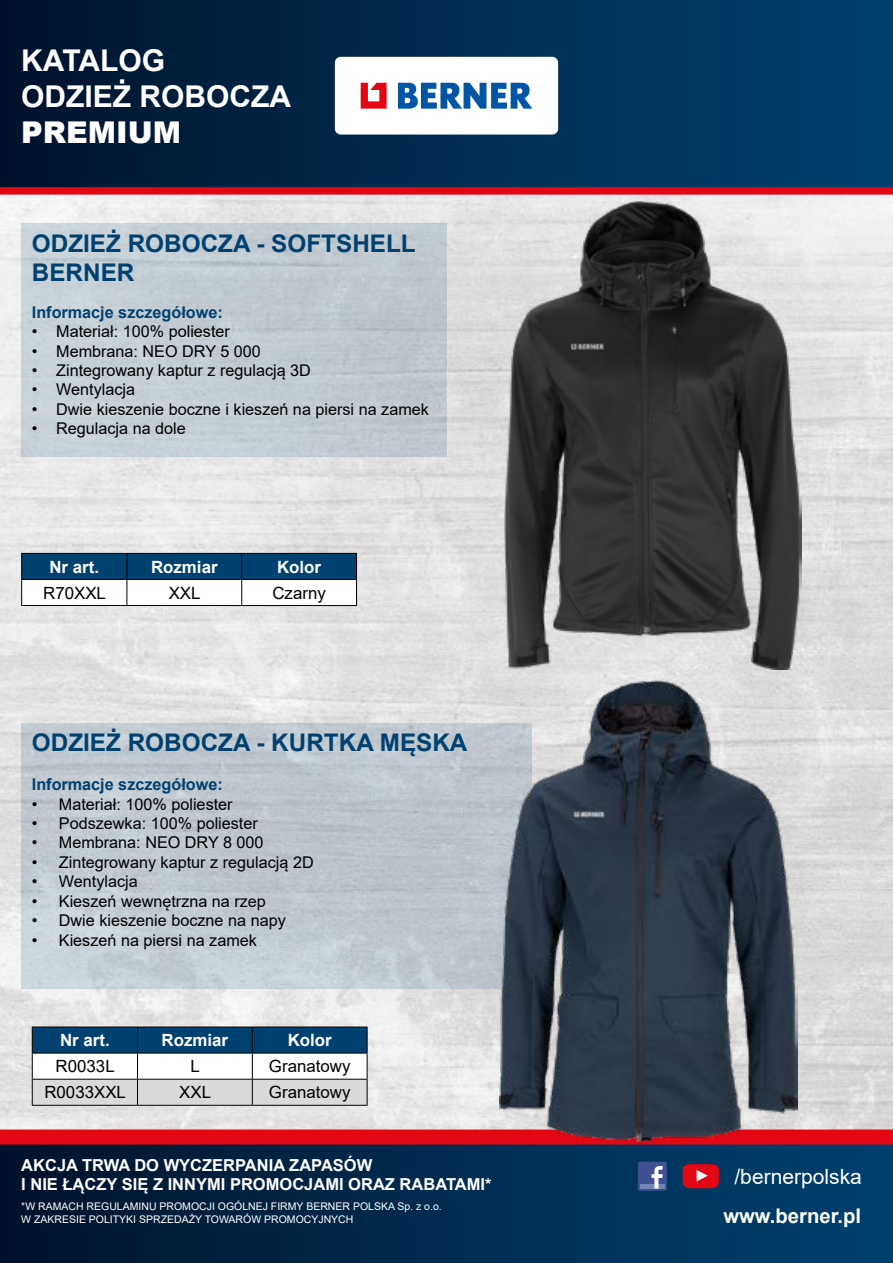
<style>
.page{position:relative;width:893px;height:1263px;background:#fff}
.page>*{position:absolute;margin:0;border:0;box-sizing:border-box;transform-origin:0 0}
.t1{font:700 30px/36px "Arial";color:#fff}
.t2{font:900 30px "Arial";color:#fff}
.t3{font:700 24.3px/29.1px "Arial";color:#004170}
.t4{font:21px "Arial";color:#fff}
.t5{font:700 20.25px "Arial";color:#fff}
.t6{font:16.8px "Arial";color:#000}
.t7{font:700 16.8px "Arial";color:#fff}
.t8{font:700 16.5px/19.8px "Arial";color:#fff}
.t9{font:16.2px "Arial";color:#000}
.t10{font:700 16.2px "Arial";color:#004170}
.t11{font:10.5px/12.6px "Arial";color:#fff}
</style>
<div class="page">
<img style="left:0;top:195px;width:893px;height:934px">
<div style="left:0;top:1135px;width:893px;height:128px;background:linear-gradient(to right,#00132d,#004271)"></div>
<div style="left:638px;top:1162px;width:29px;height:29px;background:#3e5293;border-radius:2px"></div>
<hr style="left:640px;top:1184px;width:25px;height:4px;background:#7187b7">
<svg style="left:652px;top:1166px;width:11px;height:22px"></svg>
<div style="left:683px;top:1164px;width:36px;height:24px;background:#e30613;border-radius:9px"></div>
<svg style="left:697px;top:1170px;width:11px;height:11px"></svg>
<div style="left:0;top:0;width:893px;height:191px;background:linear-gradient(to right,#00142d,#004271)"></div>
<div style="left:335px;top:57px;width:223px;height:78px;background:#fff;border-radius:6px"></div>
<svg style="left:398px;top:83px;width:134px;height:26px"></svg>
<svg style="left:361px;top:83px;width:26px;height:26px"></svg>
<div style="left:0;top:1129px;width:893px;height:15px;background:#e30613"></div>
<div style="left:0;top:187px;width:893px;height:8px;background:#e30613"></div>
<div style="left:21px;top:223px;width:425px;height:234px;background:#c3ccd3"></div>
<div style="left:21px;top:723px;width:510px;height:266px;background:linear-gradient(to right,#c4cdd4,#bcc3ca)"></div>
<svg style="left:32px;top:1027px;width:336px;height:78px"></svg>
<hr style="left:32px;top:1105px;width:106px;height:1px;background:#000">
<hr style="left:138px;top:1105px;width:114px;height:1px;background:#000">
<hr style="left:252px;top:1105px;width:115px;height:1px;background:#000">
<hr style="left:21px;top:605px;width:106px;height:1px;background:#000">
<hr style="left:127px;top:605px;width:114px;height:1px;background:#000">
<svg style="left:21px;top:553px;width:336px;height:52px"></svg>
<hr style="left:241px;top:605px;width:116px;height:1px;background:#000">
<img style="left:504px;top:202px;width:297px;height:468px">
<img style="left:500px;top:680px;width:297px;height:461px">
<h1 class="t1" style="left:21px;top:42px;width:272px">KATALOG<br>ODZIEŻ ROBOCZA</h1>
<h1 class="t2" style="left:21px;top:110px;width:161px">PREMIUM</h1>
<h2 class="t3" style="left:32px;top:229px;width:385px">ODZIEŻ ROBOCZA - SOFTSHELL<br>BERNER</h2>
<p class="t10" style="left:32px;top:301px;width:192px">Informacje szczegółowe:</p>
<p class="t9" style="left:32px;top:320px;width:200px">• Materiał: 100% poliester</p>
<p class="t9" style="left:32px;top:340px;width:230px">• Membrana: NEO DRY 5 000</p>
<p class="t9" style="left:32px;top:359px;width:281px">• Zintegrowany kaptur z regulacją 3D</p>
<p class="t9" style="left:32px;top:379px;width:105px">• Wentylacja</p>
<p class="t9" style="left:32px;top:398px;width:399px">• Dwie kieszenie boczne i kieszeń na piersi na zamek</p>
<p class="t9" style="left:32px;top:417px;width:155px">• Regulacja na dole</p>
<p class="t7" style="left:49px;top:555px;width:51px">Nr art.</p>
<p class="t7" style="left:151px;top:555px;width:68px">Rozmiar</p>
<p class="t7" style="left:277px;top:555px;width:46px">Kolor</p>
<p class="t6" style="left:43px;top:581px;width:64px">R70XXL</p>
<p class="t6" style="left:169px;top:581px;width:33px">XXL</p>
<p class="t6" style="left:272px;top:581px;width:55px">Czarny</p>
<h2 class="t3" style="left:32px;top:728px;width:437px">ODZIEŻ ROBOCZA - KURTKA MĘSKA</h2>
<p class="t10" style="left:32px;top:773px;width:192px">Informacje szczegółowe:</p>
<p class="t9" style="left:32px;top:793px;width:202px">• Materiał: 100% poliester</p>
<p class="t9" style="left:32px;top:812px;width:227px">• Podszewka: 100% poliester</p>
<p class="t9" style="left:32px;top:832px;width:233px">• Membrana: NEO DRY 8 000</p>
<p class="t9" style="left:32px;top:851px;width:283px">• Zintegrowany kaptur z regulacją 2D</p>
<p class="t9" style="left:32px;top:870px;width:107px">• Wentylacja</p>
<p class="t9" style="left:32px;top:890px;width:236px">• Kieszeń wewnętrzna na rzep</p>
<p class="t9" style="left:32px;top:909px;width:255px">• Dwie kieszenie boczne na napy</p>
<p class="t9" style="left:32px;top:929px;width:227px">• Kieszeń na piersi na zamek</p>
<p class="t7" style="left:60px;top:1028px;width:51px">Nr art.</p>
<p class="t7" style="left:162px;top:1028px;width:68px">Rozmiar</p>
<p class="t7" style="left:288px;top:1028px;width:46px">Kolor</p>
<p class="t6" style="left:56px;top:1055px;width:61px">R0033L</p>
<p class="t6" style="left:191px;top:1055px;width:11px">L</p>
<p class="t6" style="left:269px;top:1055px;width:83px">Granatowy</p>
<p class="t6" style="left:44px;top:1081px;width:83px">R0033XXL</p>
<p class="t6" style="left:179px;top:1081px;width:33px">XXL</p>
<p class="t6" style="left:269px;top:1081px;width:83px">Granatowy</p>
<p class="t8" style="left:21px;top:1155px;width:472px">AKCJA TRWA DO WYCZERPANIA ZAPASÓW<br>I NIE ŁĄCZY SIĘ Z INNYMI PROMOCJAMI ORAZ RABATAMI*</p>
<p class="t11" style="left:21px;top:1200px;width:422px">*W RAMACH REGULAMINU PROMOCJI OGÓLNEJ FIRMY BERNER POLSKA Sp. z o.o.<br>W ZAKRESIE POLITYKI SPRZEDAŻY TOWARÓW PROMOCYJNYCH</p>
<p class="t4" style="left:734px;top:1162px;width:129px">/bernerpolska</p>
<p class="t5" style="left:723px;top:1201px;width:139px">www.berner.pl</p>
</div>
